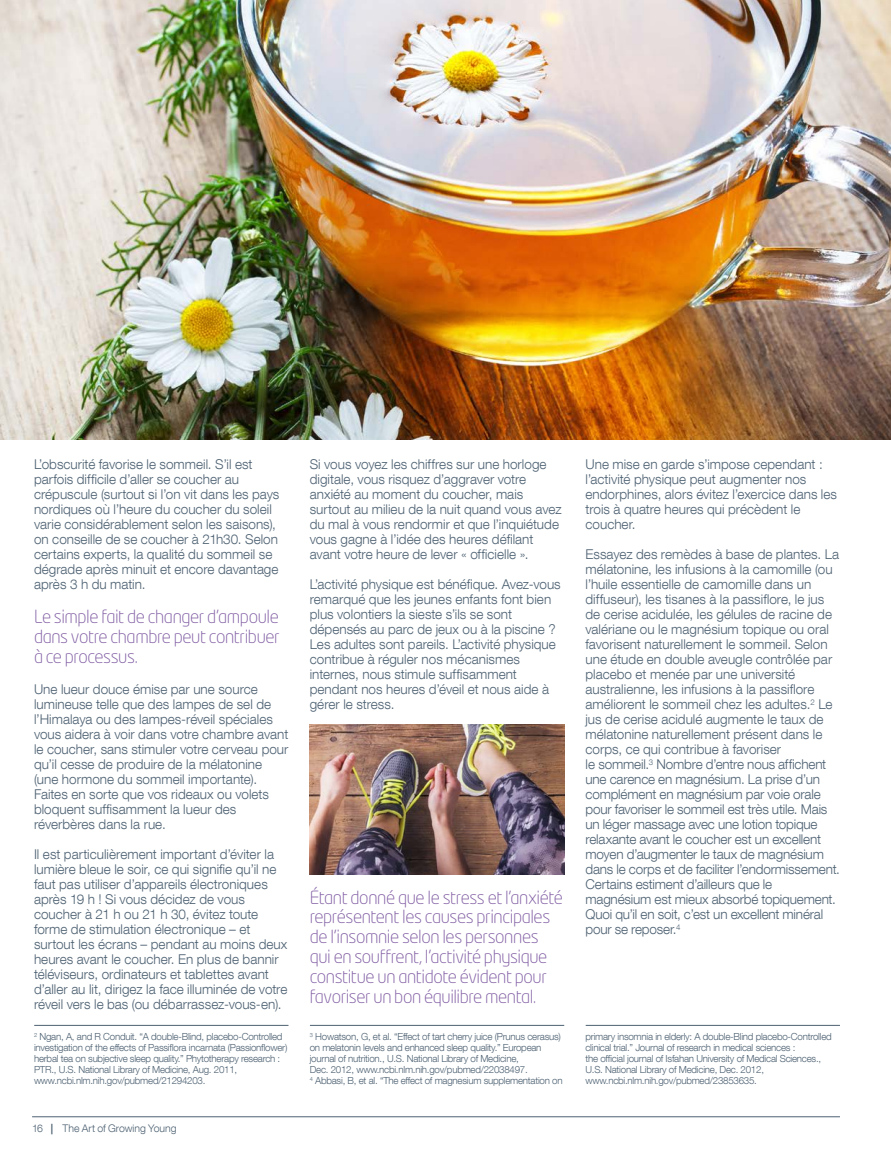
<style>
.page{position:relative;width:891px;height:1161px;background:#fff}
.page>*{position:absolute;margin:0;border:0;box-sizing:border-box;transform-origin:0 0}
.t1{font:300 18px/19.8px "Neo Tech Pro";letter-spacing:-.02em;color:#7f5ba2;text-align:justify}
.t2{font:300 13.5px/15px "Helvetica Neue LT Com";color:#4d6172}
.t3{font:300 10.5px "Helvetica Neue LT Com";color:#4d6172}
.t4{font:300 9.75px/11.1px "Helvetica Neue LT Com";letter-spacing:-.025em;color:#4d6172}
.s1{font-weight:700}
</style>
<div class="page">
<hr style="left:32px;top:1116px;width:808px;height:1px;background:#4d6172">
<img style="left:310px;top:724px;width:254px;height:150px">
<img style="left:0;top:0;width:891px;height:439px">
<hr style="left:34px;top:1025px;width:254px;height:1px;background:#4d6172">
<hr style="left:310px;top:1025px;width:254px;height:1px;background:#4d6172">
<hr style="left:586px;top:1025px;width:254px;height:1px;background:#4d6172">
<p class="t2" style="left:34px;top:456px;width:247px">L’obscurité favorise le sommeil. S’il est parfois difficile d’aller se coucher au crépuscule (surtout si l’on vit dans les pays nordiques où l’heure du coucher du soleil varie considérablement selon les saisons), on conseille de se coucher à 21h30. Selon certains experts, la qualité du sommeil se dégrade après minuit et encore davantage après 3 h du matin.</p>
<h1 class="t1" style="left:34px;top:606px;width:247px">Le simple fait de changer d’ampoule dans votre chambre peut contribuer à ce processus.</h1>
<p class="t2" style="left:34px;top:681px;width:256px">Une lueur douce émise par une source lumineuse telle que des lampes de sel de l’Himalaya ou des lampes-réveil spéciales vous aidera à voir dans votre chambre avant le coucher, sans stimuler votre cerveau pour qu’il cesse de produire de la mélatonine (une hormone du sommeil importante).<br>Faites en sorte que vos rideaux ou volets bloquent suffisamment la lueur des réverbères dans la rue.</p>
<p class="t2" style="left:34px;top:846px;width:255px">Il est particulièrement important d’éviter la lumière bleue le soir, ce qui signifie qu’il ne faut pas utiliser d’appareils électroniques après 19 h ! Si vous décidez de vous coucher à 21 h ou 21 h 30, évitez toute forme de stimulation électronique – et surtout les écrans – pendant au moins deux heures avant le coucher. En plus de bannir téléviseurs, ordinateurs et tablettes avant d’aller au lit, dirigez la face illuminée de votre réveil vers le bas (ou débarrassez-vous-en).</p>
<p class="t2" style="left:310px;top:456px;width:253px">Si vous voyez les chiffres sur une horloge digitale, vous risquez d’aggraver votre anxiété au moment du coucher, mais surtout au milieu de la nuit quand vous avez du mal à vous rendormir et que l’inquiétude vous gagne à l’idée des heures défilant avant votre heure de lever « officielle ».</p>
<p class="t2" style="left:310px;top:576px;width:253px">L’activité physique est bénéfique. Avez-vous remarqué que les jeunes enfants font bien plus volontiers la sieste s’ils se sont dépensés au parc de jeux ou à la piscine ?<br>Les adultes sont pareils. L’activité physique contribue à réguler nos mécanismes internes, nous stimule suffisamment pendant nos heures d’éveil et nous aide à gérer le stress.</p>
<h1 class="t1" style="left:310px;top:887px;width:255px;text-align:left">Étant donné que le stress et l’anxiété représentent les causes principales de l’insomnie selon les personnes qui en souffrent, l’activité physique constitue un antidote évident pour favoriser un bon équilibre mental.</h1>
<p class="t2" style="left:585px;top:456px;width:253px">Une mise en garde s’impose cependant : l’activité physique peut augmenter nos endorphines, alors évitez l’exercice dans les trois à quatre heures qui précèdent le coucher.</p>
<p class="t2" style="left:585px;top:546px;width:256px">Essayez des remèdes à base de plantes. La mélatonine, les infusions à la camomille (ou l’huile essentielle de camomille dans un diffuseur), les tisanes à la passiflore, le jus de cerise acidulée, les gélules de racine de valériane ou le magnésium topique ou oral favorisent naturellement le sommeil. Selon une étude en double aveugle contrôlée par placebo et menée par une université australienne, les infusions à la passiflore améliorent le sommeil chez les adultes.<sup>2</sup> Le jus de cerise acidulé augmente le taux de mélatonine naturellement présent dans le corps, ce qui contribue à favoriser<br>le sommeil.<sup>3</sup> Nombre d’entre nous affichent une carence en magnésium. La prise d’un complément en magnésium par voie orale pour favoriser le sommeil est très utile. Mais un léger massage avec une lotion topique relaxante avant le coucher est un excellent moyen d’augmenter le taux de magnésium dans le corps et de faciliter l’endormissement.<br>Certains estiment d’ailleurs que le magnésium est mieux absorbé topiquement.<br>Quoi qu’il en soit, c’est un excellent minéral pour se reposer.<sup>4</sup></p>
<p class="t4" style="left:34px;top:1031px;width:255px"><sup>2</sup> Ngan, A, and R Conduit. “A double-Blind, placebo-Controlled investigation of the effects of Passiflora incarnata (Passionflower) herbal tea on subjective sleep quality.” Phytotherapy research :<br>PTR., U.S. National Library of Medicine, Aug. 2011, www.ncbi.nlm.nih.gov/pubmed/21294203.</p>
<p class="t4" style="left:310px;top:1031px;width:254px"><sup>3</sup> Howatson, G, et al. “Effect of tart cherry juice (Prunus cerasus) on melatonin levels and enhanced sleep quality.” European journal of nutrition., U.S. National Library of Medicine,<br>Dec. 2012, www.ncbi.nlm.nih.gov/pubmed/22038497.<br><sup>4</sup> Abbasi, B, et al. “The effect of magnesium supplementation on</p>
<p class="t4" style="left:585px;top:1031px;width:248px">primary insomnia in elderly: A double-Blind placebo-Controlled clinical trial.” Journal of research in medical sciences :<br>the official journal of Isfahan University of Medical Sciences., U.S. National Library of Medicine, Dec. 2012, www.ncbi.nlm.nih.gov/pubmed/23853635.</p>
<p class="t3" style="left:32px;top:1122px;width:13px">16</p>
<p class="t3" style="left:51px;top:1122px;width:127px"><span class="s1">|</span> The Art of Growing Young</p>
</div>
